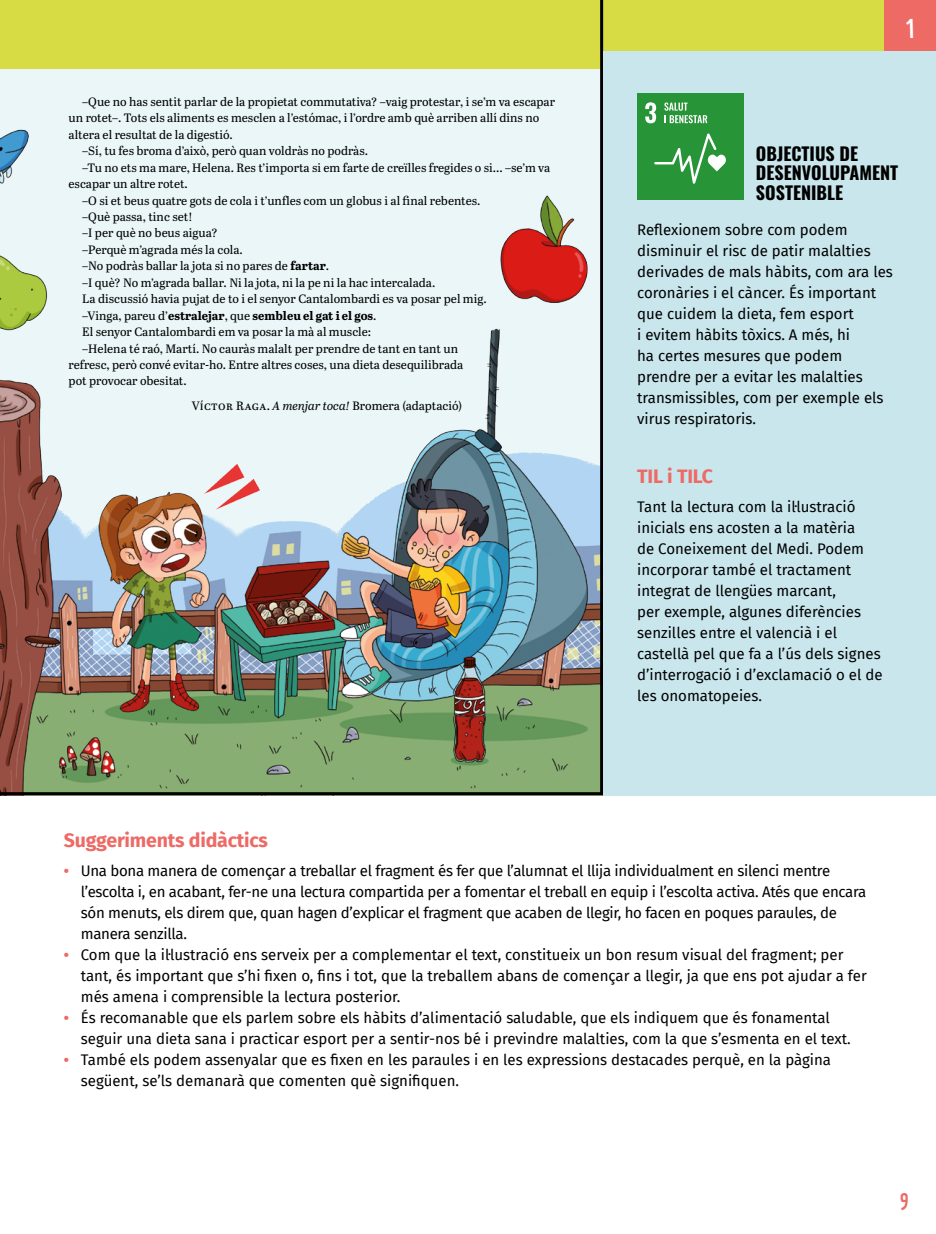
<style>
.page{position:relative;width:936px;height:1234px;background:#fff}
.page>*{position:absolute;margin:0;border:0;box-sizing:border-box;transform-origin:0 0}
.t1{font:24px "Prater Script Pro";color:#fff}
.t2{font:21px "Prater Script Pro";color:#ed6a65}
.Títol_interior{font:700 19.5px "Fira Sans";letter-spacing:-.01em;color:#ed6a65}
.t3{font:18px/19.5px "Oswald";color:#000}
.Text{font:15px/21px "Fira Sans";color:#000}
.Text-2{font:15px/21px "Fira Sans";letter-spacing:-.02em;color:#000}
.t4{font:12.15px "Abril Text";color:#000}
.t5{font:700 12.15px "Abril Text";color:#000}
.s1{font-weight:700}
.s2{font-weight:400}
.s3{font-style:italic}
.s4{font-weight:700;color:#ed6a65}
</style>
<div class="page">
<div style="left:0;top:0;width:935px;height:51px;background:#d7dc44"></div>
<div style="left:884px;top:0;width:51px;height:51px;background:#ed6a65"></div>
<svg style="left:0;top:0;width:604px;height:796px;background:#bec6b3"></svg>
<div style="left:603px;top:51px;width:332px;height:744px;background:#c8e6ec"></div>
<div style="left:636px;top:94px;width:107px;height:106px;background:#289438"></div>
<svg style="left:645px;top:102px;width:11px;height:21px"></svg>
<svg style="left:654px;top:133px;width:71px;height:51px"></svg>
<svg style="left:664px;top:102px;width:43px;height:21px"></svg>
<p class="t4" style="left:82px;top:93px;width:474px">–Que no has sentit parlar de la propietat commutativa? –vaig protestar, i se’m va escapar</p>
<p class="t4" style="left:69px;top:109px;width:472px">un rotet–. Tots els aliments es mesclen a l’estómac, i l’ordre amb què arriben allí dins no</p>
<p class="t4" style="left:69px;top:126px;width:166px">altera el resultat de la digestió.</p>
<p class="t4" style="left:82px;top:142px;width:287px">–Sí, tu fes broma d’això, però quan voldràs no podràs.</p>
<p class="t4" style="left:82px;top:158px;width:469px">–Tu no ets ma mare, Helena. Res t’importa si em farte de creïlles fregides o si... –se’m va</p>
<p class="t4" style="left:69px;top:175px;width:121px">escapar un altre rotet.</p>
<p class="t4" style="left:82px;top:191px;width:399px">–O si et beus quatre gots de cola i t’unfles com un globus i al final rebentes.</p>
<p class="t4" style="left:82px;top:208px;width:112px">–Què passa, tinc set!</p>
<p class="t4" style="left:82px;top:224px;width:137px">–I per què no beus aigua?</p>
<p class="t4" style="left:82px;top:241px;width:162px">–Perquè m’agrada més la cola.</p>
<p class="t4" style="left:82px;top:257px;width:248px">–No podràs ballar la jota si no pares de <span class="s1">fartar</span>.</p>
<p class="t4" style="left:82px;top:273px;width:354px">–I què? No m’agrada ballar. Ni la jota, ni la pe ni la hac intercalada.</p>
<p class="t4" style="left:82px;top:290px;width:406px">La discussió havia pujat de to i el senyor Cantalombardi es va posar pel mig.</p>
<p class="t5" style="left:82px;top:306px;width:295px"><span class="s2">–Vinga, pareu d’</span>estralejar<span class="s2">, que</span> sembleu el gat i el gos<span class="s2">.</span></p>
<p class="t4" style="left:82px;top:323px;width:290px">El senyor Cantalombardi em va posar la mà al muscle:</p>
<p class="t4" style="left:82px;top:339px;width:377px">–Helena té raó, Martí. No cauràs malalt per prendre de tant en tant un</p>
<p class="t4" style="left:69px;top:356px;width:396px">refresc, però convé evitar-ho. Entre altres coses, una dieta desequilibrada</p>
<p class="t4" style="left:69px;top:372px;width:120px">pot provocar obesitat.</p>
<p class="t4" style="left:192px;top:397px;width:272px">Víctor Raga. <span class="s3">A menjar toca!</span> Bromera (adaptació)</p>
<h1 class="t1" style="left:906px;top:9px;width:10px">1</h1>
<p class="t3" style="left:756px;top:142px;width:144px">OBJECTIUS DE<br>DESENVOLUPAMENT<br>SOSTENIBLE</p>
<p class="Text" style="left:637px;top:219px;width:257px">Reflexionem sobre com podem disminuir el risc de patir malalties derivades de mals hàbits, com ara les coronàries i el càncer. És important que cuidem la dieta, fem esport<br>i evitem hàbits tòxics. A més, hi<br>ha certes mesures que podem prendre per a evitar les malalties transmissibles, com per exemple els virus respiratoris.</p>
<p class="Títol_interior" style="left:637px;top:459px;width:77px">TIL i TILC</p>
<p class="Text" style="left:637px;top:496px;width:247px">Tant la lectura com la il·lustració inicials ens acosten a la matèria<br>de Coneixement del Medi. Podem incorporar també el tractament integrat de llengües marcant,<br>per exemple, algunes diferències senzilles entre el valencià i el castellà pel que fa a l’ús dels signes d’interrogació i d’exclamació o el de les onomatopeies.</p>
<p class="Títol_interior" style="left:64px;top:824px;width:206px">Suggeriments didàctics</p>
<p class="Text-2" style="left:81px;top:859px;width:787px;text-indent:-17px"><span class="s4">•</span> Una bona manera de començar a treballar el fragment és fer que l’alumnat el llija individualment en silenci mentre l’escolta i, en acabant, fer-ne una lectura compartida per a fomentar el treball en equip i l’escolta activa. Atés que encara són menuts, els direm que, quan hagen d’explicar el fragment que acaben de llegir, ho facen en poques paraules, de manera senzilla.</p>
<p class="Text" style="left:81px;top:943px;width:787px;text-indent:-17px"><span class="s4">•</span> Com que la il·lustració ens serveix per a complementar el text, constitueix un bon resum visual del fragment; per tant, és important que s’hi fixen o, fins i tot, que la treballem abans de començar a llegir, ja que ens pot ajudar a fer més amena i comprensible la lectura posterior.</p>
<p class="Text" style="left:81px;top:1006px;width:771px;text-indent:-17px"><span class="s4">•</span> És recomanable que els parlem sobre els hàbits d’alimentació saludable, que els indiquem que és fonamental seguir una dieta sana i practicar esport per a sentir-nos bé i previndre malalties, com la que s’esmenta en el text.</p>
<p class="Text" style="left:81px;top:1048px;width:751px;text-indent:-17px"><span class="s4">•</span> També els podem assenyalar que es fixen en les paraules i en les expressions destacades perquè, en la pàgina següent, se’ls demanarà que comenten què signifiquen.</p>
<h2 class="t2" style="left:899px;top:1184px;width:10px">9</h2>
</div>
